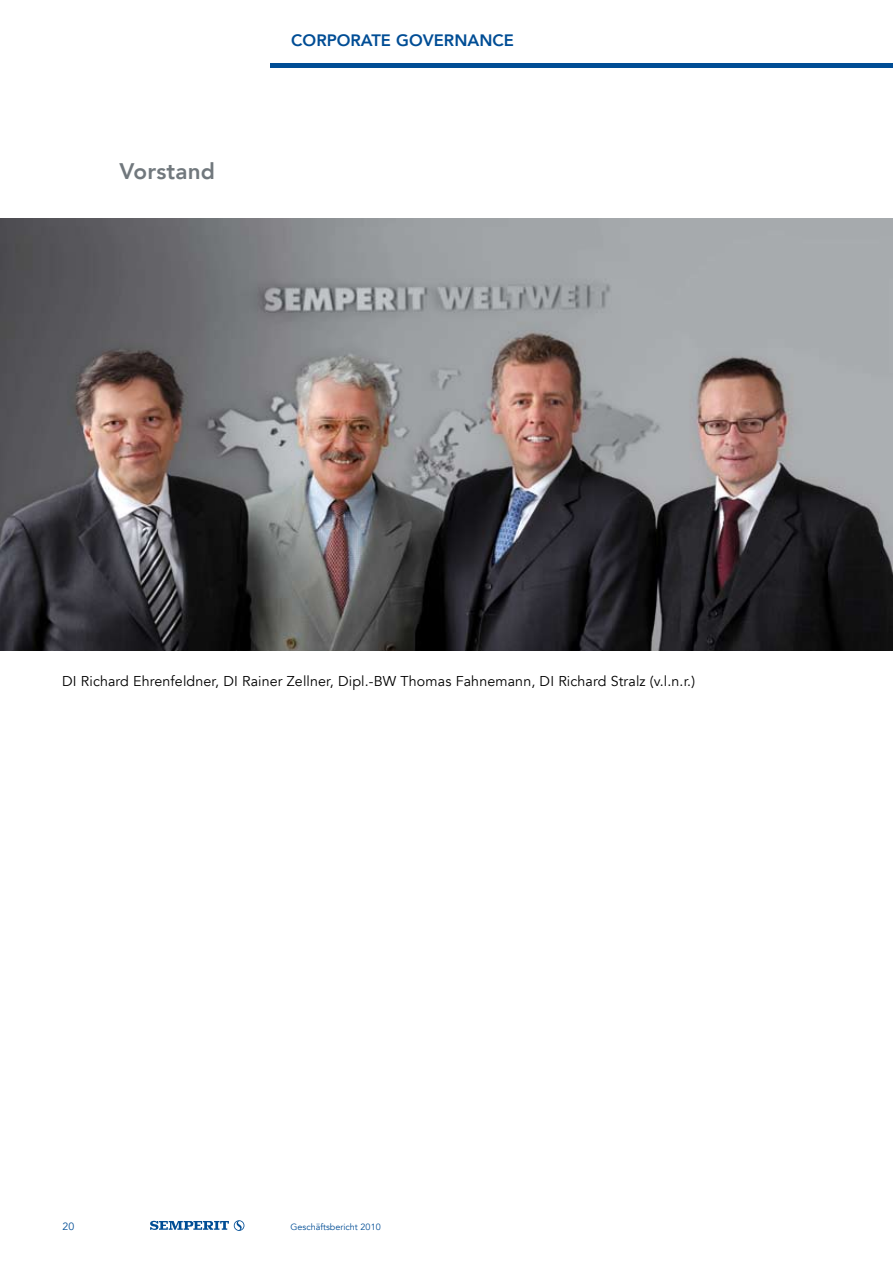
<style>
.page{position:relative;width:893px;height:1263px;background:#fff}
.page>*{position:absolute;margin:0;border:0;box-sizing:border-box;transform-origin:0 0}
.t1{font:800 22.5px "Avenir LT Com";color:#71787d}
.t2{font:800 16.5px "Avenir LT Com";color:#004d95}
.t3{font:14.25px "Avenir LT Com";letter-spacing:.01em;color:#000}
.t4{font:10.5px "Avenir LT Com";color:#004d95}
.t5{font:9px "Avenir LT Com";color:#004d95}
</style>
<div class="page">
<svg style="left:150px;top:1220px;width:94px;height:11px"></svg>
<hr style="left:270px;top:64px;width:623px;height:4px;background:#004d95">
<img style="left:0;top:218px;width:893px;height:432px">
<h1 class="t1" style="left:119px;top:158px;width:97px">VORSTAND</h1>
<p class="t2" style="left:291px;top:31px;width:143px">CORPORATE GOVER</p>
<p class="t2" style="left:454px;top:31px;width:50px">NANCE</p>
<p class="t3" style="left:62px;top:672px;width:634px">DI Richard Ehrenfeldner, DI Rainer Zellner, Dipl.-BW Thomas Fahnemann, DI Richard Stralz (v.l.n.r.)</p>
<p class="t4" style="left:63px;top:1220px;width:13px">20</p>
<p class="t5" style="left:291px;top:1221px;width:92px">Geschäftsbericht 2010</p>
</div>
